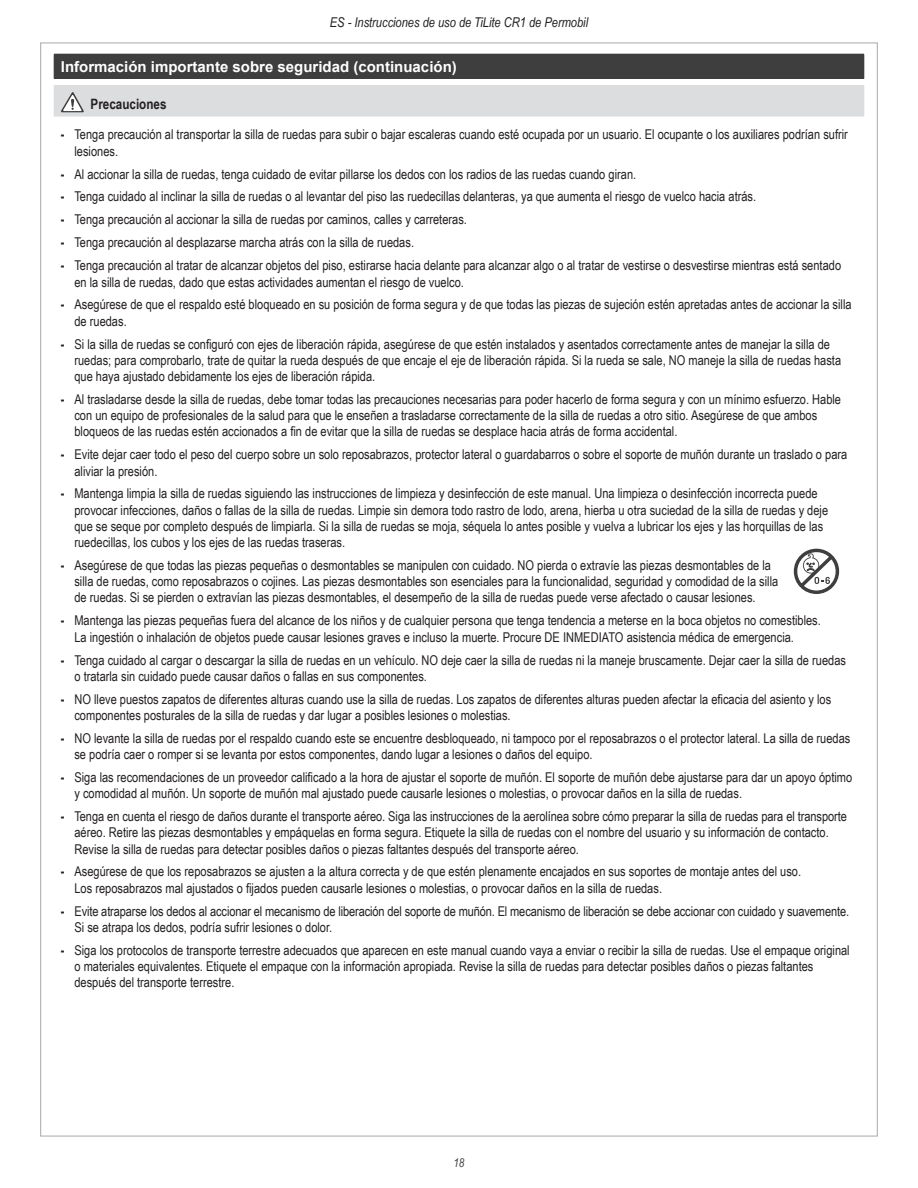
<style>
.page{position:relative;width:918px;height:1188px;background:#fff}
.page>*{position:absolute;margin:0;border:0;box-sizing:border-box;transform-origin:0 0}
.t1{font:700 15px "Arial";color:#fff}
.t2{font:700 14.25px "Arial Narrow";color:#231f20}
.t3{font:13.5px/16.2px "Arial Narrow";color:#231f20}
.t4{font:italic 13.5px "Arial Narrow";color:#231f20}
.t5{font:italic 12px "Arial Narrow";color:#3e3e3f}
.s1{font-weight:700}
</style>
<div class="page">
<div style="left:54px;top:54px;width:810px;height:25px;background:#3e3e3f"></div>
<svg style="left:864px;top:54px;width:1px;height:25px"></svg>
<div style="left:54px;top:85px;width:810px;height:31px;background:#dcdddf"></div>
<hr style="left:864px;top:85px;width:1px;height:31px;background:#dcdddf">
<hr style="left:54px;top:116px;width:810px;height:1px;background:#dcdddf">
<svg style="left:61px;top:92px;width:23px;height:20px"></svg>
<svg style="left:794px;top:549px;width:45px;height:45px"></svg>
<p class="t4" style="left:330px;top:13px;width:260px">ES - Instrucciones de uso de TiLite CR1 de Permobil</p>
<p class="t1" style="left:61px;top:56px;width:397px">Información importante sobre seguridad (continuación)</p>
<p class="t2" style="left:91px;top:94px;width:77px">Precauciones</p>
<p class="t3" style="left:74px;top:126px;width:775px;text-indent:-14px"><span class="s1">-</span> Tenga precaución al transportar la silla de ruedas para subir o bajar escaleras cuando esté ocupada por un usuario. El ocupante o los auxiliares podrían sufrir lesiones.</p>
<p class="t3" style="left:61px;top:165px;width:577px"><span class="s1">-</span> Al accionar la silla de ruedas, tenga cuidado de evitar pillarse los dedos con los radios de las ruedas cuando giran.</p>
<p class="t3" style="left:61px;top:188px;width:697px"><span class="s1">-</span> Tenga cuidado al inclinar la silla de ruedas o al levantar del piso las ruedecillas delanteras, ya que aumenta el riesgo de vuelco hacia atrás.</p>
<p class="t3" style="left:61px;top:211px;width:408px"><span class="s1">-</span> Tenga precaución al accionar la silla de ruedas por caminos, calles y carreteras.</p>
<p class="t3" style="left:61px;top:234px;width:355px"><span class="s1">-</span> Tenga precaución al desplazarse marcha atrás con la silla de ruedas.</p>
<p class="t3" style="left:74px;top:257px;width:768px;text-indent:-14px"><span class="s1">-</span> Tenga precaución al tratar de alcanzar objetos del piso, estirarse hacia delante para alcanzar algo o al tratar de vestirse o desvestirse mientras está sentado en la silla de ruedas, dado que estas actividades aumentan el riesgo de vuelco.</p>
<p class="t3" style="left:74px;top:296px;width:779px;text-indent:-14px"><span class="s1">-</span> Asegúrese de que el respaldo esté bloqueado en su posición de forma segura y de que todas las piezas de sujeción estén apretadas antes de accionar la silla de ruedas.</p>
<p class="t3" style="left:74px;top:335px;width:768px;text-indent:-14px"><span class="s1">-</span> Si la silla de ruedas se configuró con ejes de liberación rápida, asegúrese de que estén instalados y asentados correctamente antes de manejar la silla de ruedas; para comprobarlo, trate de quitar la rueda después de que encaje el eje de liberación rápida. Si la rueda se sale, NO maneje la silla de ruedas hasta que haya ajustado debidamente los ejes de liberación rápida.</p>
<p class="t3" style="left:74px;top:391px;width:768px;text-indent:-14px"><span class="s1">-</span> Al trasladarse desde la silla de ruedas, debe tomar todas las precauciones necesarias para poder hacerlo de forma segura y con un mínimo esfuerzo. Hable con un equipo de profesionales de la salud para que le enseñen a trasladarse correctamente de la silla de ruedas a otro sitio. Asegúrese de que ambos bloqueos de las ruedas estén accionados a fin de evitar que la silla de ruedas se desplace hacia atrás de forma accidental.</p>
<p class="t3" style="left:74px;top:446px;width:774px;text-indent:-14px"><span class="s1">-</span> Evite dejar caer todo el peso del cuerpo sobre un solo reposabrazos, protector lateral o guardabarros o sobre el soporte de muñón durante un traslado o para aliviar la presión.</p>
<p class="t3" style="left:74px;top:485px;width:755px;text-indent:-14px"><span class="s1">-</span> Mantenga limpia la silla de ruedas siguiendo las instrucciones de limpieza y desinfección de este manual. Una limpieza o desinfección incorrecta puede provocar infecciones, daños o fallas de la silla de ruedas. Limpie sin demora todo rastro de lodo, arena, hierba u otra suciedad de la silla de ruedas y deje que se seque por completo después de limpiarla. Si la silla de ruedas se moja, séquela lo antes posible y vuelva a lubricar los ejes y las horquillas de las ruedecillas, los cubos y los ejes de las ruedas traseras.</p>
<p class="t3" style="left:74px;top:557px;width:705px;text-indent:-14px"><span class="s1">-</span> Asegúrese de que todas las piezas pequeñas o desmontables se manipulen con cuidado. NO pierda o extravíe las piezas desmontables de la silla de ruedas, como reposabrazos o cojines. Las piezas desmontables son esenciales para la funcionalidad, seguridad y comodidad de la silla de ruedas. Si se pierden o extravían las piezas desmontables, el desempeño de la silla de ruedas puede verse afectado o causar lesiones.</p>
<p class="t3" style="left:74px;top:612px;width:748px;text-indent:-14px"><span class="s1">-</span> Mantenga las piezas pequeñas fuera del alcance de los niños y de cualquier persona que tenga tendencia a meterse en la boca objetos no comestibles.<br>La ingestión o inhalación de objetos puede causar lesiones graves e incluso la muerte. Procure DE INMEDIATO asistencia médica de emergencia.</p>
<p class="t3" style="left:74px;top:651px;width:773px;text-indent:-14px"><span class="s1">-</span> Tenga cuidado al cargar o descargar la silla de ruedas en un vehículo. NO deje caer la silla de ruedas ni la maneje bruscamente. Dejar caer la silla de ruedas o tratarla sin cuidado puede causar daños o fallas en sus componentes.</p>
<p class="t3" style="left:74px;top:690px;width:758px;text-indent:-14px"><span class="s1">-</span> NO lleve puestos zapatos de diferentes alturas cuando use la silla de ruedas. Los zapatos de diferentes alturas pueden afectar la eficacia del asiento y los componentes posturales de la silla de ruedas y dar lugar a posibles lesiones o molestias.</p>
<p class="t3" style="left:74px;top:729px;width:777px;text-indent:-14px"><span class="s1">-</span> NO levante la silla de ruedas por el respaldo cuando este se encuentre desbloqueado, ni tampoco por el reposabrazos o el protector lateral. La silla de ruedas se podría caer o romper si se levanta por estos componentes, dando lugar a lesiones o daños del equipo.</p>
<p class="t3" style="left:74px;top:769px;width:779px;text-indent:-14px"><span class="s1">-</span> Siga las recomendaciones de un proveedor calificado a la hora de ajustar el soporte de muñón. El soporte de muñón debe ajustarse para dar un apoyo óptimo y comodidad al muñón. Un soporte de muñón mal ajustado puede causarle lesiones o molestias, o provocar daños en la silla de ruedas.</p>
<p class="t3" style="left:74px;top:808px;width:774px;text-indent:-14px"><span class="s1">-</span> Tenga en cuenta el riesgo de daños durante el transporte aéreo. Siga las instrucciones de la aerolínea sobre cómo preparar la silla de ruedas para el transporte aéreo. Retire las piezas desmontables y empáquelas en forma segura. Etiquete la silla de ruedas con el nombre del usuario y su información de contacto.<br>Revise la silla de ruedas para detectar posibles daños o piezas faltantes después del transporte aéreo.</p>
<p class="t3" style="left:74px;top:863px;width:728px;text-indent:-14px"><span class="s1">-</span> Asegúrese de que los reposabrazos se ajusten a la altura correcta y de que estén plenamente encajados en sus soportes de montaje antes del uso.<br>Los reposabrazos mal ajustados o fijados pueden causarle lesiones o molestias, o provocar daños en la silla de ruedas.</p>
<p class="t3" style="left:74px;top:902px;width:776px;text-indent:-14px"><span class="s1">-</span> Evite atraparse los dedos al accionar el mecanismo de liberación del soporte de muñón. El mecanismo de liberación se debe accionar con cuidado y suavemente.<br>Si se atrapa los dedos, podría sufrir lesiones o dolor.</p>
<p class="t3" style="left:74px;top:941px;width:777px;text-indent:-14px"><span class="s1">-</span> Siga los protocolos de transporte terrestre adecuados que aparecen en este manual cuando vaya a enviar o recibir la silla de ruedas. Use el empaque original o materiales equivalentes. Etiquete el empaque con la información apropiada. Revise la silla de ruedas para detectar posibles daños o piezas faltantes después del transporte terrestre.</p>
<p class="t5" style="left:454px;top:1154px;width:12px">18</p>
</div>
